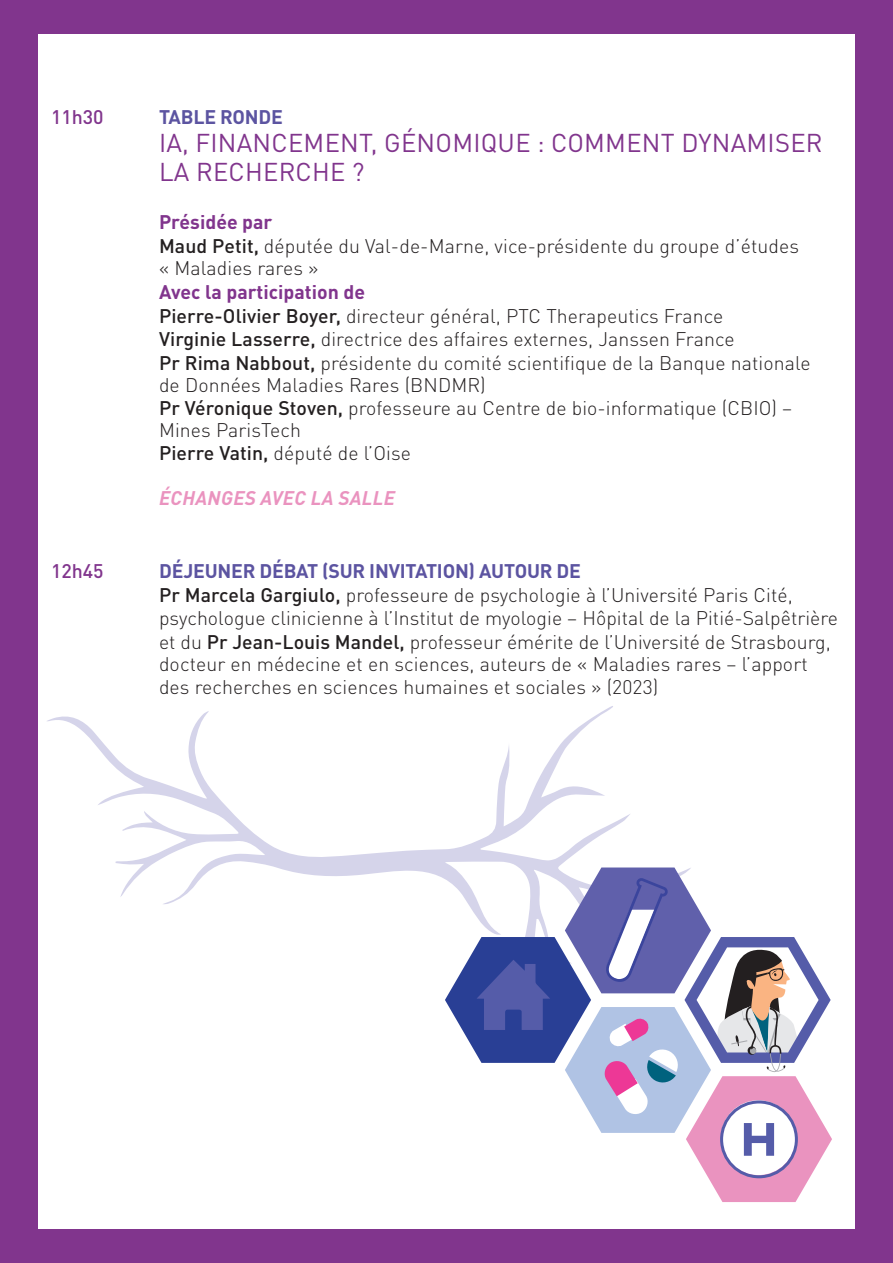
<style>
.page{position:relative;width:893px;height:1263px;background:#81358d}
.page>*{position:absolute;margin:0;border:0;box-sizing:border-box;transform-origin:0 0}
.t1{font:25.5px/28.5px "DIN Pro";letter-spacing:.01em;color:#81358d}
.t2{font:300 19.5px/23.1px "DIN Pro";letter-spacing:.005em;color:#231f20}
.t3{font:700 19.5px "DIN Pro";color:#81358d}
.t4{font:italic 700 19.5px "DIN Pro";letter-spacing:.015em;color:#ea93bf}
.t5{font:500 19.5px "DIN Pro";color:#81358d}
.t6{font:700 19.5px "DIN Pro";letter-spacing:-.01em;color:#5c54a1}
.s1{font-weight:700;color:#81358d}
.s2{font-weight:500}
.s3{font-weight:700;color:#5c54a1}
</style>
<div class="page">
<div style="left:38px;top:34px;width:817px;height:1195px;background:#fff"></div>
<svg style="left:47px;top:706px;width:583px;height:199px"></svg>
<svg style="left:445px;top:867px;width:387px;height:335px"></svg>
<p class="t5" style="left:51px;top:101px;width:54px">11h30</p>
<p class="t6" style="left:159px;top:100px;width:126px">TABLE RONDE</p>
<p class="t1" style="left:159px;top:126px;width:665px">IA, FINANCEMENT, GÉNOMIQUE : COMMENT DYNAMISER<br>LA RECHERCHE ?</p>
<p class="t2" style="left:159px;top:208px;width:641px"><span class="s1">Présidée par<br></span><span class="s2">Maud Petit,</span> députée du Val-de-Marne, vice-présidente du groupe d’études « Maladies rares »</p>
<p class="t3" style="left:159px;top:276px;width:208px">Avec la participation de</p>
<p class="t2" style="left:159px;top:303px;width:653px"><span class="s2">Pierre-Olivier Boyer,</span> directeur général, PTC Therapeutics France<br><span class="s2">Virginie Lasserre,</span> directrice des affaires externes, Janssen France<br><span class="s2">Pr Rima Nabbout,</span> présidente du comité scientifique de la Banque nationale de Données Maladies Rares (BNDMR)</p>
<p class="t2" style="left:159px;top:395px;width:635px;line-height:22.5px"><span class="s2">Pr Véronique Stoven,</span> professeure au Centre de bio-informatique (CBIO) –<br>Mines ParisTech</p>
<p class="t2" style="left:159px;top:439px;width:254px"><span class="s2">Pierre Vatin,</span> député de l’Oise</p>
<p class="t4" style="left:159px;top:481px;width:238px">ÉCHANGES AVEC LA SALLE</p>
<p class="t5" style="left:51px;top:555px;width:54px">12h45</p>
<p class="t2" style="left:159px;top:558px;width:681px"><span class="s3">DÉJEUNER DÉBAT (SUR INVITATION) AUTOUR DE<br></span><span class="s2">Pr Marcela Gargiulo,</span> professeure de psychologie à l’Université Paris Cité, psychologue clinicienne à l’Institut de myologie – Hôpital de la Pitié-Salpêtrière et du <span class="s2">Pr Jean-Louis Mandel,</span> professeur émérite de l’Université de Strasbourg, docteur en médecine et en sciences, auteurs de « Maladies rares – l’apport des recherches en sciences humaines et sociales » (2023)</p>
</div>
